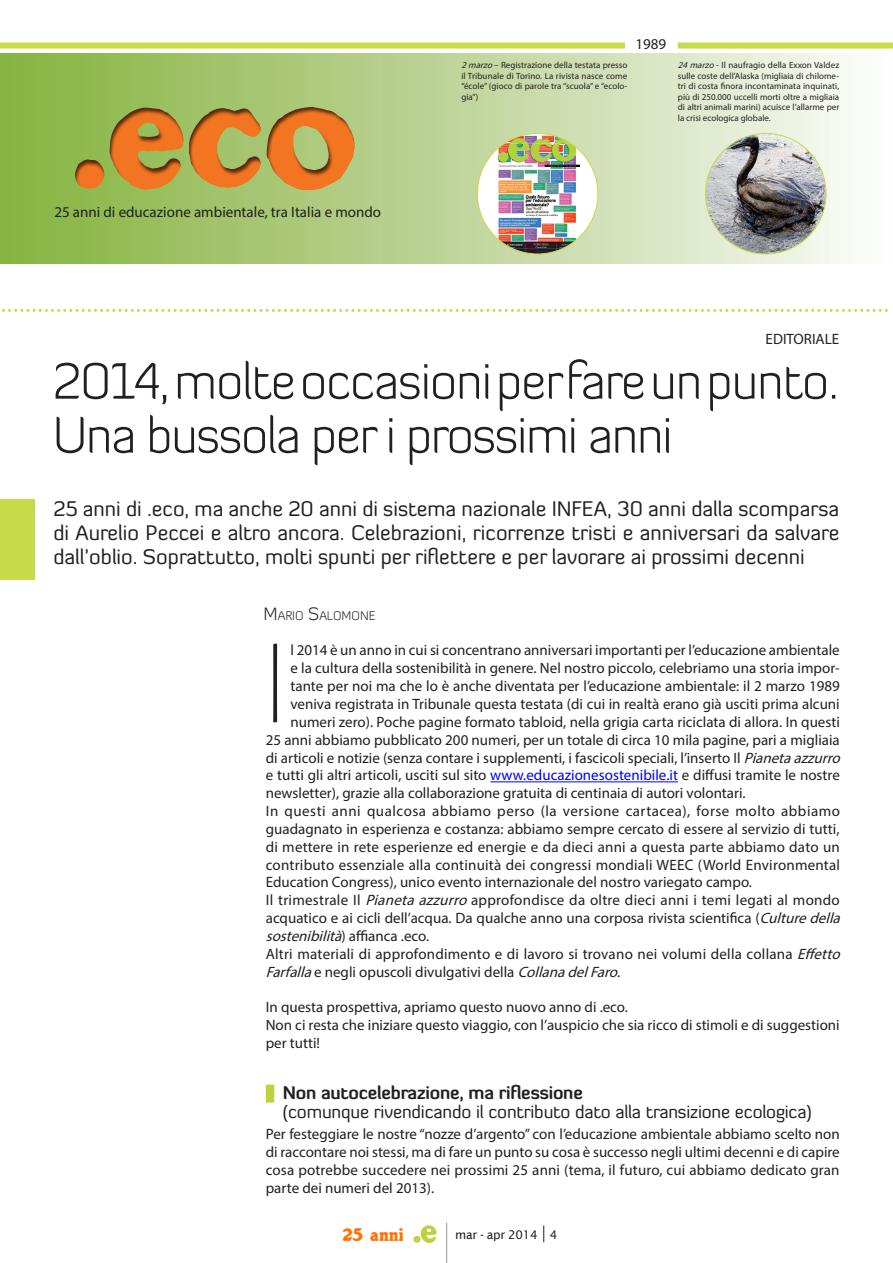
<style>
.page{position:relative;width:893px;height:1263px;background:#fff}
.page>*{position:absolute;margin:0;border:0;box-sizing:border-box;transform-origin:0 0}
.t1{font:900 135px "Gorilla";color:#f47521}
.Normale{font:100 112.35px "Yanone Kaffeesatz";color:#231f20;scale:1.04 1}
._01__TITOLI{font:300 51px/54px "Diavlo";letter-spacing:-.025em;color:#231f20}
._02__INTRO{font:21px/24px "Diavlo";color:#231f20;text-align:justify}
._04__TITOLETTI{font:18px/18.8px "Diavlo";letter-spacing:-.01em;color:#231f20}
.Normale-2{font:15px/17.9px "Myriad Pro";color:#231f20}
.t2{font:900 15px "Gorilla";color:#ff7100}
._03__AUTORE{font:300 12.6px "Diavlo";color:#231f20}
.t3{font:12px "Lucida Sans";letter-spacing:-.025em;color:#231f20}
.Normale-3{font:9px/10.5px "Myriad Pro";color:#231f20;text-align:justify}
.s1{font-style:italic}
.s2{font-size:18px}
.s3{color:#00f}
.s4{font-weight:700}
</style>
<div class="page">
<div style="left:0;top:53px;width:893px;height:210px;background:linear-gradient(to right,#83b13c,#fbfaf8)"></div>
<hr style="left:446px;top:1223px;width:1px;height:40px;background:#939598">
<img style="left:414px;top:1226px;width:22px;height:16px">
<hr style="left:490px;top:781px;width:188px;height:1px;background:#00f">
<div style="left:266px;top:1084px;width:8px;height:18px;background:#bed140"></div>
<div style="left:0;top:499px;width:34px;height:81px;background:#c7da49"></div>
<div style="left:0;top:43px;width:653px;height:6px;background:#c7da49"></div>
<div style="left:653px;top:43px;width:52px;height:6px;background:#f8faea"></div>
<svg style="left:2px;top:309px;width:886px;height:3px"></svg>
<div style="left:72px;top:28px;width:478px;height:232px;background:#231f20;opacity:.75"></div>
<svg style="left:543px;top:1225px;width:1px;height:17px"></svg>
<div style="left:678px;top:43px;width:215px;height:6px;background:#c7da49"></div>
<div style="left:625px;top:38px;width:52px;height:14px;background:#fff"></div>
<img style="left:705px;top:133px;width:121px;height:121px;border-radius:60px">
<div style="left:477px;top:133px;width:121px;height:121px;background:#fff;border-radius:50%"></div>
<img style="left:504px;top:136px;width:67px;height:8px">
<img style="left:495px;top:144px;width:85px;height:96px">
<img style="left:499px;top:240px;width:77px;height:8px">
<img style="left:512px;top:248px;width:52px;height:6px">
<h1 class="t1" style="left:72px;top:29px;width:287px">.eco</h1>
<p class="Normale-2" style="left:54px;top:202px;width:328px">25 anni di educazione ambientale, tra Italia e mondo</p>
<p class="Normale-2" style="left:636px;top:35px;width:32px">1989</p>
<p class="Normale-3" style="left:461px;top:60px;width:167px"><span class="s1">2marzo</span>– Registrazione della testata presso il Tribunale di Torino. La rivista nasce come “école” (gioco di parole tra “scuola” e “ecolo&shy;gia”)</p>
<p class="Normale-3" style="left:678px;top:60px;width:163px"><span class="s1">24marzo</span>- Il naufragio della Exxon Valdez sulle coste dell’Alaska (migliaia di chilome&shy;tri di costa finora incontaminata inquinati, più di 250.000 uccelli morti oltre a migliaia di altri animali marini) acuisce l’allarme per la crisi ecologica globale.</p>
<p class="Normale-2" style="left:766px;top:330px;width:75px">EDITORIALE</p>
<p class="_01__TITOLI" style="left:53px;top:353px;width:788px">2014, molte occasioni per fare un punto.<br>Una bussola per i prossimi anni</p>
<p class="_02__INTRO" style="left:53px;top:496px;width:787px">25 anni di .eco, ma anche 20 anni di sistema nazionale INFEA, 30 anni dalla scomparsa di Aurelio Peccei e altro ancora. Celebrazioni, ricorrenze tristi e anniversari da salvare dall’oblio. Soprattutto, molti spunti per riflettere e per lavorare ai prossimi decenni</p>
<p class="_03__AUTORE" style="left:264px;top:608px;width:114px"><span class="s2">M</span>ARIO <span class="s2">S</span>ALOM ONE</p>
<p class="Normale" style="left:266px;top:614px;width:20px">I</p>
<p class="Normale-2" style="left:290px;top:641px;width:551px">l 2014 è un anno in cui si concentrano anniversari importanti per l’educazione ambientale</p>
<p class="Normale-2" style="left:290px;top:659px;width:551px">e la cultura della sostenibilità in genere. Nel nostro piccolo, celebriamo una storia impor-</p>
<p class="Normale-2" style="left:290px;top:677px;width:551px">tante per noi ma che lo è anche diventata per l’educazione ambientale: il 2 marzo 1989</p>
<p class="Normale-2" style="left:290px;top:695px;width:551px">veniva registrata in Tribunale questa testata (di cui in realtà erano già usciti prima alcuni</p>
<p class="Normale-2" style="left:290px;top:713px;width:551px">numeri zero). Poche pagine formato tabloid, nella grigia carta riciclata di allora. In questi</p>
<p class="Normale-2" style="left:266px;top:730px;width:576px">25 anni abbiamo pubblicato 200 numeri, per un totale di circa 10 mila pagine, pari a migliaia</p>
<p class="Normale-2" style="left:266px;top:748px;width:580px">di articoli e notizie (senza contare i supplementi, i fascicoli speciali, l’inserto Il <span class="s1">Pianetaazzurro</span></p>
<p class="Normale-2" style="left:266px;top:766px;width:576px">e tutti gli altri articoli, usciti sul sito <span class="s3">www.educazionesostenibile.it</span> e diffusi tramite le nostre</p>
<p class="Normale-2" style="left:266px;top:784px;width:481px">newsletter), grazie alla collaborazione gratuita di centinaia di autori volontari.</p>
<p class="Normale-2" style="left:266px;top:802px;width:576px;text-align:justify">In questi anni qualcosa abbiamo perso (la versione cartacea), forse molto abbiamo guadagnato in esperienza e costanza: abbiamo sempre cercato di essere al servizio di tutti, di mettere in rete esperienze ed energie e da dieci anni a questa parte abbiamo dato un contributo essenziale alla continuità dei congressi mondiali WEEC (World Environmental Education Congress), unico evento internazionale del nostro variegato campo.</p>
<p class="Normale-2" style="left:266px;top:891px;width:580px">Il trimestrale Il <span class="s1">Pianetaazzurro</span> approfondisce da oltre dieci anni i temi legati al mondo acquatico e ai cicli dell’acqua. Da qualche anno una corposa rivista scientifica (<span class="s1">Culturedella sostenibilità</span>) a ffi a n c a . e c o .</p>
<p class="Normale-2" style="left:266px;top:945px;width:580px">Altri materiali di approfondimento e di lavoro si trovano nei volumi della collana <span class="s1">Effetto<br>Farfalla</span>e negli opuscoli divulgativi della <span class="s1">CollanadelFaro</span>.</p>
<p class="Normale-2" style="left:266px;top:998px;width:364px">In questa prospettiva, apriamo questo nuovo anno di .eco.</p>
<p class="Normale-2" style="left:266px;top:1016px;width:575px">Non ci resta che iniziare questo viaggio, con l’auspicio che sia ricco di stimoli e di suggestioni per tutti!</p>
<p class="_04__TITOLETTI" style="left:283px;top:1083px;width:531px"><span class="s4">Non autocelebrazione, ma riflessione<br></span>(comunque rivendicando il contributo dato alla transizione ecologica)</p>
<p class="Normale-2" style="left:266px;top:1125px;width:576px;text-align:justify">Per festeggiare le nostre “nozze d’argento” con l’educazione ambientale abbiamo scelto non di raccontare noi stessi, ma di fare un punto su cosa è successo negli ultimi decenni e di capire cosa potrebbe succedere nei prossimi 25 anni (tema, il futuro, cui abbiamo dedicato gran parte dei numeri del 2013).</p>
<p class="t2" style="left:343px;top:1223px;width:62px">25 anni</p>
<p class="t3" style="left:455px;top:1228px;width:104px">mar - apr 2014 4</p>
</div>
